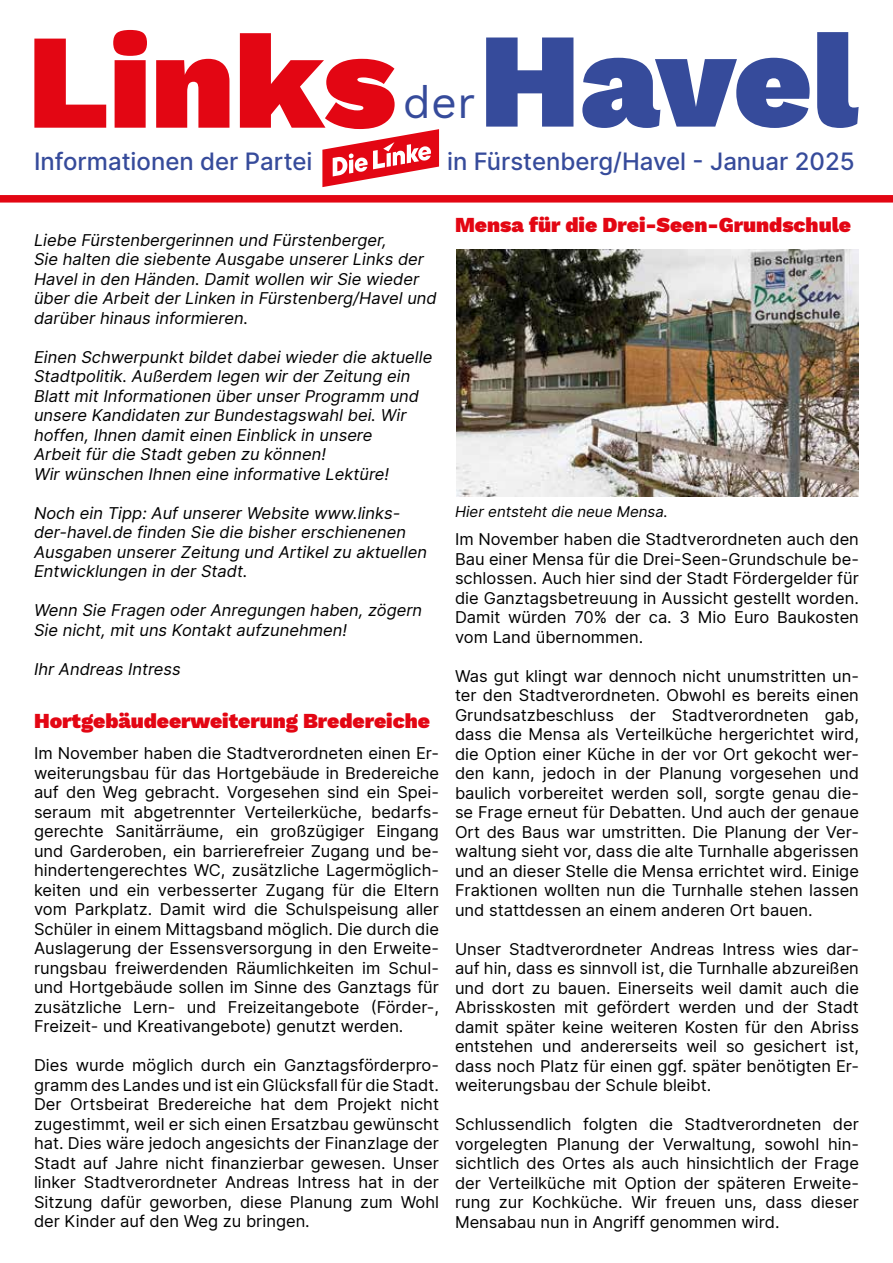
<style>
.page{position:relative;width:893px;height:1263px;background:#fff}
.page>*{position:absolute;margin:0;border:0;box-sizing:border-box;transform-origin:0 0}
.t1{font:900 135px "Work Sans";color:#e30613}
.t2{font:900 135px "Work Sans";letter-spacing:-.01em;color:#364b9b}
.t3{font:45px "Work Sans";color:#364b9b}
.t4{font:500 24px "Inter";color:#364b9b}
.t5{font:900 21px "Work Sans";color:#e30613}
.t6{font:16.5px/19.5px "Inter";color:#000;text-align:justify}
.t7{font:italic 16.5px/19.5px "Inter";color:#000}
.t8{font:italic 15px "Inter";color:#000}
</style>
<div class="page">
<div style="left:0;top:195px;width:893px;height:8px;background:#e30613"></div>
<svg style="left:322px;top:129px;width:117px;height:58px"></svg>
<img style="left:457px;top:249px;width:402px;height:247px">
<h1 class="t1" style="left:28px;top:-21px;width:370px">Links</h1>
<h2 class="t3" style="left:403px;top:69px;width:74px">der</h2>
<h1 class="t2" style="left:479px;top:-23px;width:380px">Havel</h1>
<h3 class="t4" style="left:34px;top:144px;width:280px">Informationen der Partei</h3>
<h3 class="t4" style="left:447px;top:144px;width:409px">in Fürstenberg/Havel - Januar 2025</h3>
<p class="t7" style="left:34px;top:229px;width:404px">Liebe Fürstenbergerinnen und Fürstenberger,<br>Sie halten die siebente Ausgabe unserer Links der Havel in den Händen. Damit wollen wir Sie wieder über die Arbeit der Linken in Fürstenberg/Havel und darüber hinaus informieren.</p>
<p class="t7" style="left:34px;top:346px;width:400px">Einen Schwerpunkt bildet dabei wieder die aktuelle Stadtpolitik. Außerdem legen wir der Zeitung ein Blatt mit Informationen über unser Programm und unsere Kandidaten zur Bundestagswahl bei. Wir hoffen, Ihnen damit einen Einblick in unsere<br>Arbeit für die Stadt geben zu können!<br>Wir wünschen Ihnen eine informative Lektüre!</p>
<p class="t7" style="left:34px;top:503px;width:395px">Noch ein Tipp: Auf unserer Website www.links&shy;der-havel.de finden Sie die bisher erschienenen Ausgaben unserer Zeitung und Artikel zu aktuellen Entwicklungen in der Stadt.</p>
<p class="t7" style="left:34px;top:600px;width:390px">Wenn Sie Fragen oder Anregungen haben, zögern<br>Sie nicht, mit uns Kontakt aufzunehmen!</p>
<p class="t7" style="left:34px;top:659px;width:148px">Ihr Andreas Intress</p>
<p class="t5" style="left:34px;top:704px;width:397px">Hortgebäudeerweiterung Bredereiche</p>
<p class="t6" style="left:34px;top:743px;width:407px">Im November haben die Stadtverordneten einen Er&shy;weiterungsbau für das Hortgebäude in Bredereiche auf den Weg gebracht. Vorgesehen sind ein Spei&shy;seraum mit abgetrennter Verteilerküche, bedarfs&shy;gerechte Sanitärräume, ein großzügiger Eingang und Garderoben, ein barrierefreier Zugang und be&shy;hindertengerechtes WC, zusätzliche Lagermöglich&shy;keiten und ein verbesserter Zugang für die Eltern vom Parkplatz. Damit wird die Schulspeisung aller Schüler in einem Mittagsband möglich. Die durch die Auslagerung der Essensversorgung in den Erweite&shy;rungsbau freiwerdenden Räumlichkeiten im Schul&shy;und Hortgebäude sollen im Sinne des Ganztags für zusätzliche Lern- und Freizeitangebote (Förder-, Freizeit- und Kreativangebote) genutzt werden.</p>
<p class="t6" style="left:34px;top:1055px;width:407px">Dies wurde möglich durch ein Ganztagsförderpro&shy;gramm des Landes und ist ein Glücksfall für die Stadt.<br>Der Ortsbeirat Bredereiche hat dem Projekt nicht zugestimmt, weil er sich einen Ersatzbau gewünscht hat. Dies wäre jedoch angesichts der Finanzlage der Stadt auf Jahre nicht finanzierbar gewesen. Unser linker Stadtverordneter Andreas Intress hat in der Sitzung dafür geworben, diese Planung zum Wohl der Kinder auf den Weg zu bringen.</p>
<p class="t5" style="left:455px;top:209px;width:397px">Mensa für die Drei-Seen-Grundschule</p>
<p class="t8" style="left:455px;top:501px;width:214px">Hier entsteht die neue Mensa.</p>
<p class="t6" style="left:455px;top:529px;width:405px">Im November haben die Stadtverordneten auch den Bau einer Mensa für die Drei-Seen-Grundschule be&shy;schlossen. Auch hier sind der Stadt Fördergelder für die Ganztagsbetreuung in Aussicht gestellt worden.<br>Damit würden 70% der ca. 3 Mio Euro Baukosten vom Land übernommen.</p>
<p class="t6" style="left:455px;top:665px;width:405px">Was gut klingt war dennoch nicht unumstritten un&shy;ter den Stadtverordneten. Obwohl es bereits einen Grundsatzbeschluss der Stadtverordneten gab, dass die Mensa als Verteilküche hergerichtet wird, die Option einer Küche in der vor Ort gekocht wer&shy;den kann, jedoch in der Planung vorgesehen und baulich vorbereitet werden soll, sorgte genau die&shy;se Frage erneut für Debatten. Und auch der genaue Ort des Baus war umstritten. Die Planung der Ver&shy;waltung sieht vor, dass die alte Turnhalle abgerissen und an dieser Stelle die Mensa errichtet wird. Einige Fraktionen wollten nun die Turnhalle stehen lassen und stattdessen an einem anderen Ort bauen.</p>
<p class="t6" style="left:455px;top:938px;width:405px">Unser Stadtverordneter Andreas Intress wies dar&shy;auf hin, dass es sinnvoll ist, die Turnhalle abzureißen und dort zu bauen. Einerseits weil damit auch die Abrisskosten mit gefördert werden und der Stadt damit später keine weiteren Kosten für den Abriss entstehen und andererseits weil so gesichert ist, dass noch Platz für einen ggf. später benötigten Er&shy;weiterungsbau der Schule bleibt.</p>
<p class="t6" style="left:455px;top:1114px;width:405px">Schlussendlich folgten die Stadtverordneten der vorgelegten Planung der Verwaltung, sowohl hin&shy;sichtlich des Ortes als auch hinsichtlich der Frage der Verteilküche mit Option der späteren Erweite&shy;rung zur Kochküche. Wir freuen uns, dass dieser Mensabau nun in Angriff genommen wird.</p>
</div>
